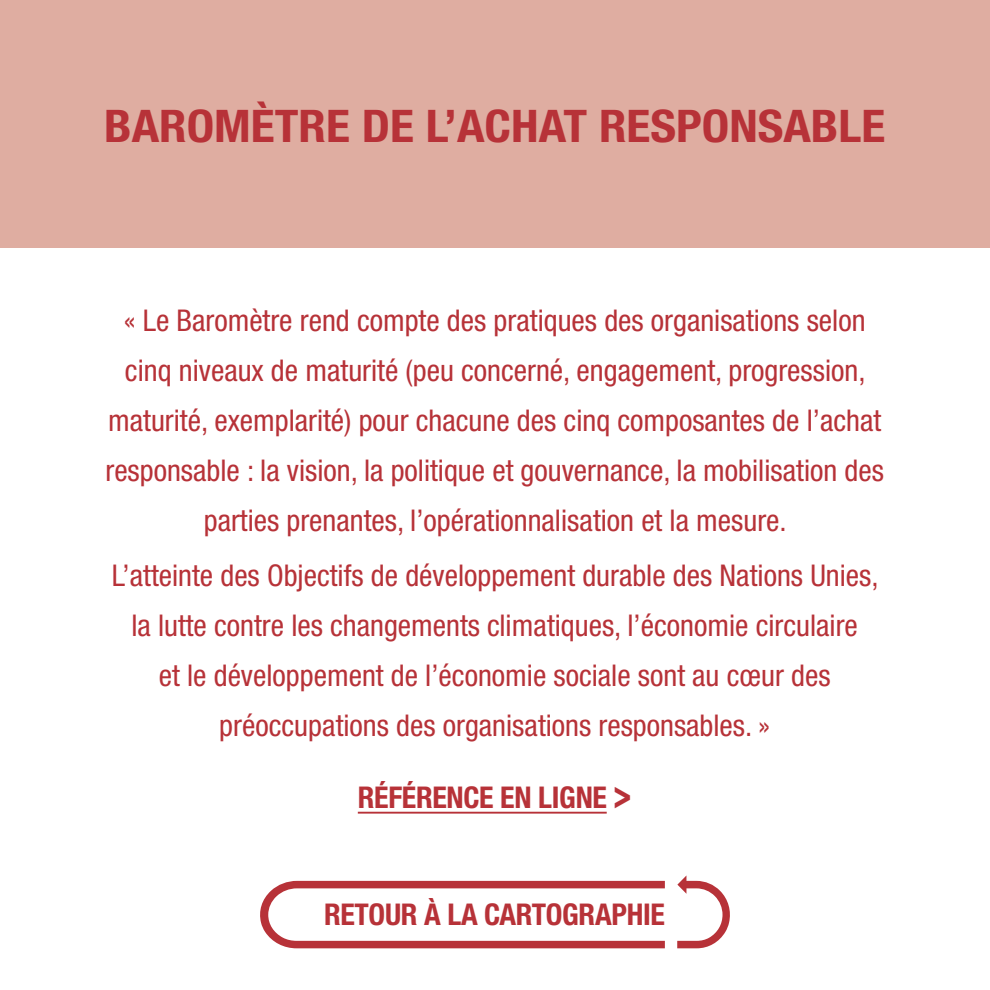
<style>
.page{position:relative;width:990px;height:990px;background:#fff}
.page>*{position:absolute;margin:0;border:0;box-sizing:border-box;transform-origin:0 0}
.t1{font:700 condensed 45px "Helvetica Neue LT Std";color:#b73238;scale:1.1 1}
.t2{font:condensed 30px/50px "Helvetica Neue LT Std";color:#b73238;text-align:center}
.t3{font:700 condensed 30px "Helvetica Neue LT Std";letter-spacing:-.01em;color:#b73238}
.s1{font-size:41px}
</style>
<div class="page">
<svg style="left:677px;top:875px;width:53px;height:73px"></svg>
<svg style="left:260px;top:881px;width:405px;height:67px"></svg>
<div style="left:0;top:0;width:990px;height:248px;background:#dfada1"></div>
<hr style="left:358px;top:812px;width:249px;height:2px;background:#b73238">
<h1 class="t1" style="left:104px;top:99px;width:712px">BAROMÈTRE DE L’ACHAT RESPONSABLE</h1>
<p class="t2" style="left:105px;top:296px;width:780px">« Le Baromètre rend compte des pratiques des organisations selon cinq niveaux de maturité (peu concerné, engagement, progression, maturité, exemplarité) pour chacune des cinq composantes de l’achat responsable : la vision, la politique et gouvernance, la mobilisation des parties prenantes, l’opérationnalisation et la mesure.</p>
<p class="t2" style="left:112px;top:550px;width:768px">L’atteinte des Objectifs de développement durable des Nations Unies, la lutte contre les changements climatiques, l’économie circulaire<br>et le développement de l’économie sociale sont au cœur des préoccupations des organisations responsables. »</p>
<p class="t3" style="left:358px;top:779px;width:275px">RÉFÉRENCE EN LIGNE <span class="s1">&gt;</span></p>
<p class="t3" style="left:324px;top:897px;width:342px">RETOUR À LA CARTOGRAPHIE</p>
</div>
